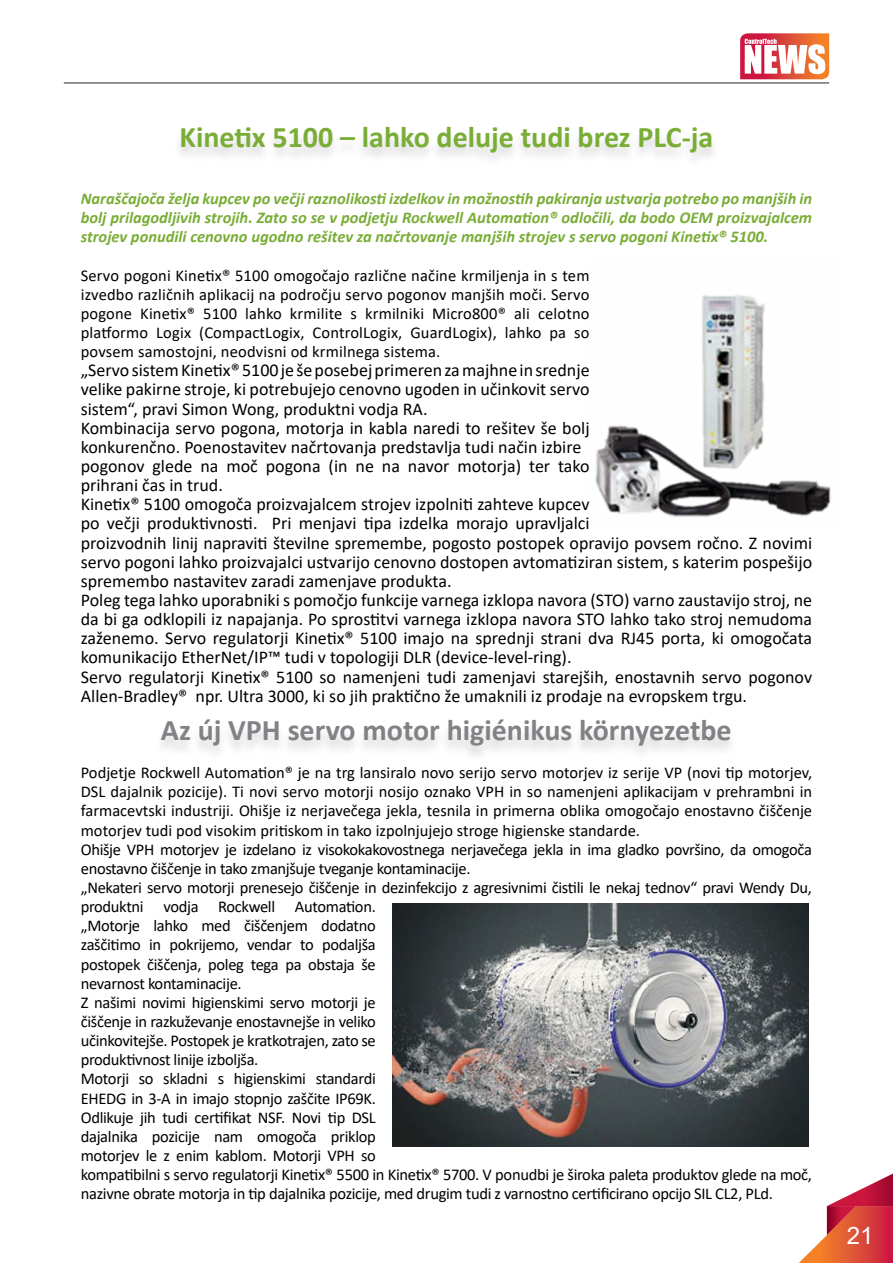
<style>
.page{position:relative;width:893px;height:1263px;background:#fff}
.page>*{position:absolute;margin:0;border:0;box-sizing:border-box;transform-origin:0 0}
.t1{font:700 30px "Calibri";color:#808285}
.t2{font:700 30px "Calibri";color:#79ad36}
.t3{font:24px "Arial";color:#fff}
.t4{font:18px/19.2px "Calibri";color:#000}
.t5{font:16.5px/19.2px "Calibri";letter-spacing:-.02em;color:#000;text-align:justify}
.t6{font:italic 700 16.5px/19.2px "Calibri";color:#79ad36;text-align:justify}
</style>
<div class="page">
<svg style="left:799px;top:1173px;width:94px;height:90px"></svg>
<hr style="left:64px;top:82px;width:765px;height:2px;background:#6d6e71">
<svg style="left:740px;top:33px;width:89px;height:46px"></svg>
<div style="left:174px;top:127px;width:546px;height:42px;background:#000;opacity:.15"></div>
<img style="left:393px;top:903px;width:415px;height:244px">
<div style="left:153px;top:720px;width:585px;height:42px;background:#000;opacity:.15"></div>
<img style="left:595px;top:295px;width:236px;height:222px">
<h1 class="t2" style="left:180px;top:116px;width:535px">Kinetix 5100 – lahko deluje tudi brez PLC-ja</h1>
<p class="t6" style="left:81px;top:188px;width:733px">Naraščajoča želja kupcev po večji raznolikosti izdelkov in možnostih pakiranja ustvarja potrebo po manjših in bolj prilagodljivih strojih. Zato so se v podjetju Rockwell Automation® odločili, da bodo OEM proizvajalcem strojev ponudili cenovno ugodno rešitev za načrtovanje manjših strojev s servo pogoni Kinetix® 5100.</p>
<p class="t5" style="left:81px;top:265px;width:510px">Servo pogoni Kinetix® 5100 omogočajo različne načine krmiljenja in s tem izvedbo različnih aplikacij na področju servo pogonov manjših moči. Servo pogone Kinetix® 5100 lahko krmilite s krmilniki Micro800® ali celotno platformo Logix (CompactLogix, ControlLogix, GuardLogix), lahko pa so povsem samostojni, neodvisni od krmilnega sistema.</p>
<p class="t4" style="left:81px;top:360px;width:733px">„Servo sistem Kinetix® 5100 je še posebej primeren za majhne in srednje<br>velike pakirne stroje, ki potrebujejo cenovno ugoden in učinkovit servo<br>sistem“, pravi Simon Wong, produktni vodja RA.<br>Kombinacija servo pogona, motorja in kabla naredi to rešitev še bolj<br>konkurenčno. Poenostavitev načrtovanja predstavlja tudi način izbire<br>pogonov glede na moč pogona (in ne na navor motorja) ter tako<br>prihrani čas in trud.<br>Kinetix® 5100 omogoča proizvajalcem strojev izpolniti zahteve kupcev<br>po večji produktivnosti. Pri menjavi tipa izdelka morajo upravljalci<br>proizvodnih linij napraviti številne spremembe, pogosto postopek opravijo povsem ročno. Z novimi servo pogoni lahko proizvajalci ustvarijo cenovno dostopen avtomatiziran sistem, s katerim pospešijo spremembo nastavitev zaradi zamenjave produkta.<br>Poleg tega lahko uporabniki s pomočjo funkcije varnega izklopa navora (STO) varno zaustavijo stroj, ne da bi ga odklopili iz napajanja. Po sprostitvi varnega izklopa navora STO lahko tako stroj nemudoma zaženemo. Servo regulatorji Kinetix® 5100 imajo na sprednji strani dva RJ45 porta, ki omogočata komunikacijo EtherNet/IP™ tudi v topologiji DLR (device-level-ring).<br>Servo regulatorji Kinetix® 5100 so namenjeni tudi zamenjavi starejših, enostavnih servo pogonov Allen-Bradley® npr. Ultra 3000, ki so jih praktično že umaknili iz prodaje na evropskem trgu.</p>
<h1 class="t1" style="left:161px;top:709px;width:572px">Az új VPH servo motor higiénikus környezetbe</h1>
<p class="t5" style="left:81px;top:763px;width:733px;text-align:left">Podjetje Rockwell Automation® je na trg lansiralo novo serijo servo motorjev iz serije VP (novi tip motorjev, DSL dajalnik pozicije). Ti novi servo motorji nosijo oznako VPH in so namenjeni aplikacijam v prehrambni in farmacevtski industriji. Ohišje iz nerjavečega jekla, tesnila in primerna oblika omogočajo enostavno čiščenje motorjev tudi pod visokim pritiskom in tako izpolnjujejo stroge higienske standarde.<br>Ohišje VPH motorjev je izdelano iz visokokakovostnega nerjavečega jekla in ima gladko površino, da omogoča enostavno čiščenje in tako zmanjšuje tveganje kontaminacije.<br>„Nekateri servo motorji prenesejo čiščenje in dezinfekcijo z agresivnimi čistili le nekaj tednov“ pravi Wendy Du, produktni vodja Rockwell Automation.<br>„Motorje lahko med čiščenjem dodatno<br>zaščitimo in pokrijemo, vendar to podaljša<br>postopek čiščenja, poleg tega pa obstaja še<br>nevarnost kontaminacije.<br>Z našimi novimi higienskimi servo motorji je<br>čiščenje in razkuževanje enostavnejše in veliko<br>učinkovitejše. Postopek je kratkotrajen, zato se<br>produktivnost linije izboljša.<br>Motorji so skladni s higienskimi standardi<br>EHEDG in 3-A in imajo stopnjo zaščite IP69K.<br>Odlikuje jih tudi certifikat NSF. Novi tip DSL<br>dajalnika pozicije nam omogoča priklop<br>motorjev le z enim kablom. Motorji VPH so<br>kompatibilni s servo regulatorji Kinetix® 5500 in Kinetix® 5700. V ponudbi je široka paleta produktov glede na moč, nazivne obrate motorja in tip dajalnika pozicije, med drugim tudi z varnostno certificirano opcijo SIL CL2, PLd.</p>
<h2 class="t3" style="left:847px;top:1219px;width:28px">21</h2>
</div>
